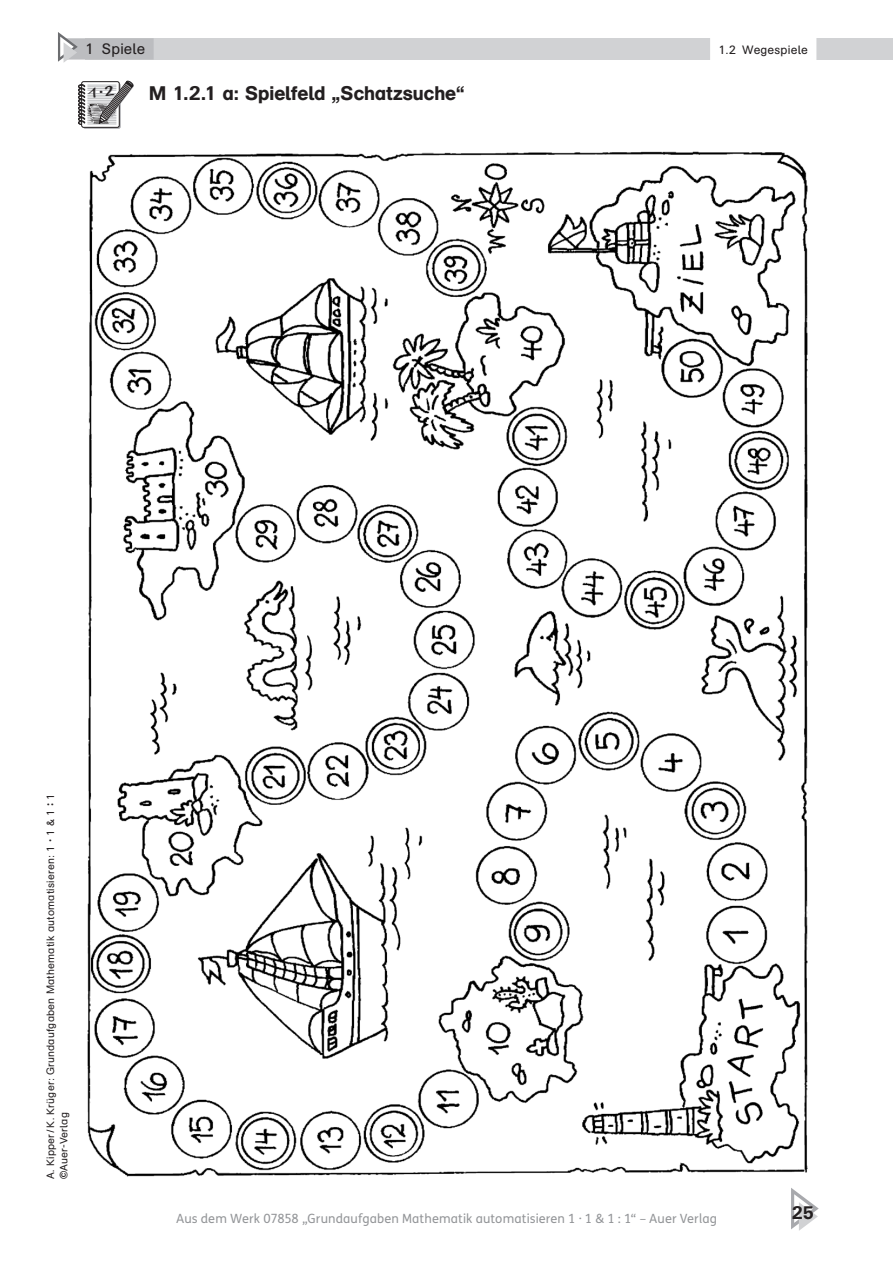
<style>
.page{position:relative;width:893px;height:1263px;background:#fff}
.page>*{position:absolute;margin:0;border:0;box-sizing:border-box;transform-origin:0 0}
.t1{font:700 19.5px "GSGBY Mathe 07";color:#231f20}
.t2{font:700 18px "GSGBY Mathe 07";color:#231f20}
.t3{font:15px "GSGBY Mathe 07";letter-spacing:.01em;color:#231f20}
.t4{font:12.75px "FS Klett";letter-spacing:.01em;color:#939598}
.t5{font:12px "GSGBY Mathe 07";letter-spacing:.015em;color:#231f20}
.t6{font:10.5px/13.5px "GSGBY Mathe 07";letter-spacing:.025em;color:#231f20}
</style>
<div class="page">
<div style="left:85px;top:38px;width:808px;height:22px;background:#d1d2d4"></div>
<div style="left:64px;top:38px;width:90px;height:22px;background:#bcbdc0"></div>
<div style="left:710px;top:31px;width:106px;height:30px;background:#fff"></div>
<svg style="left:58px;top:32px;width:20px;height:31px"></svg>
<svg style="left:791px;top:1188px;width:28px;height:43px"></svg>
<svg style="left:83px;top:83px;width:38px;height:46px"></svg>
<div style="left:82px;top:82px;width:37px;height:45px;background:#fff;border-radius:2px"></div>
<div style="left:81px;top:81px;width:38px;height:47px;border:1px solid #231f20;border-radius:2px"></div>
<img style="left:87px;top:151px;width:721px;height:1026px">
<svg style="left:78px;top:80px;width:56px;height:45px"></svg>
<h3 class="t3" style="left:85px;top:40px;width:62px">1 Spiele</h3>
<p class="t5" style="left:719px;top:43px;width:91px">1.2 Wegespiele</p>
<h1 class="t1" style="left:149px;top:81px;width:318px">M 1.2.1 a: Spielfeld „Schatzsuche“</h1>
<p class="t6" style="left:44px;top:1179px;width:387px;rotate:-90deg">A. Kipper/K. Krüger: Grundaufgaben Mathematik automatisieren: 1¡1 &amp; 1¿1 ©Auer-Verlag</p>
<p class="t4" style="left:176px;top:1209px;width:542px">Aus dem Werk 07858 „Grundaufgaben Mathematik automatisieren 1 · 1 &amp; 1 : 1“ – Auer Verlag</p>
<h2 class="t2" style="left:792px;top:1202px;width:24px">25</h2>
</div>
